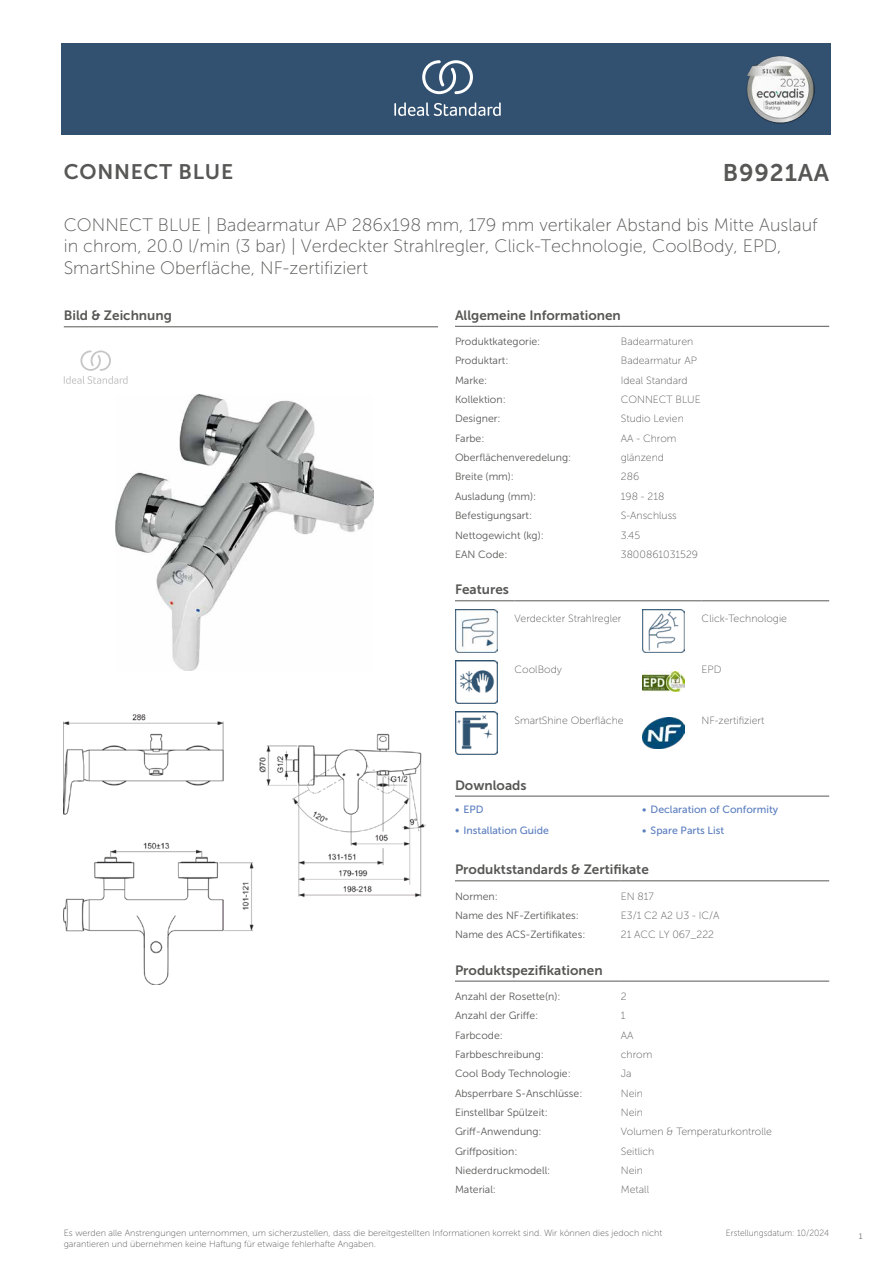
<style>
.page{position:relative;width:893px;height:1263px;background:#fff}
.page>*{position:absolute;margin:0;border:0;box-sizing:border-box;transform-origin:0 0}
.t1{font:24px "Museo Sans 700";letter-spacing:.035em;color:#575756}
.t2{font:21px "Museo Sans 700";letter-spacing:.035em;color:#575756}
.t3{font:18px/21.6px "Museo Sans 100";color:#575756}
.t4{font:13.5px "Museo Sans 700";color:#575756}
.t5{font:10.5px "Museo Sans 300";color:#575756}
.t6{font:10.5px "Museo Sans 100";color:#575756}
.t7{font:10.5px "Museo Sans 500";color:#5b7ebf}
.t8{font:9px/10.8px "Museo Sans 100";color:#575756}
.t9{font:9px "Museo Sans 100";color:#575756;scale:.95 1}
.t10{font:300 9px "Calibri";color:#575756;scale:.95 1}
</style>
<div class="page">
<div style="left:62px;top:43px;width:769px;height:91px;background:#325070"></div>
<hr style="left:455px;top:326px;width:166px;height:1px;background:#575756">
<hr style="left:621px;top:326px;width:208px;height:1px;background:#575756">
<hr style="left:455px;top:600px;width:59px;height:1px;background:#575756">
<hr style="left:514px;top:600px;width:128px;height:1px;background:#575756">
<hr style="left:642px;top:600px;width:60px;height:1px;background:#575756">
<hr style="left:702px;top:600px;width:127px;height:1px;background:#575756">
<img style="left:455px;top:609px;width:42px;height:43px">
<img style="left:642px;top:609px;width:43px;height:43px">
<img style="left:455px;top:660px;width:42px;height:43px">
<img style="left:642px;top:672px;width:43px;height:20px">
<img style="left:455px;top:711px;width:42px;height:43px">
<img style="left:642px;top:717px;width:43px;height:31px">
<hr style="left:455px;top:796px;width:187px;height:1px;background:#575756">
<hr style="left:642px;top:796px;width:187px;height:1px;background:#575756">
<hr style="left:455px;top:880px;width:166px;height:1px;background:#575756">
<hr style="left:621px;top:880px;width:208px;height:1px;background:#575756">
<hr style="left:455px;top:981px;width:166px;height:1px;background:#575756">
<hr style="left:621px;top:981px;width:208px;height:1px;background:#575756">
<img style="left:64px;top:714px;width:361px;height:270px">
<hr style="left:64px;top:327px;width:374px;height:1px;background:#575756">
<svg style="left:64px;top:350px;width:64px;height:34px"></svg>
<img style="left:115px;top:395px;width:259px;height:275px">
<svg style="left:394px;top:102px;width:107px;height:14px"></svg>
<svg style="left:422px;top:60px;width:51px;height:34px"></svg>
<img style="left:746px;top:56px;width:68px;height:67px">
<h2 class="t2" style="left:64px;top:160px;width:171px">CONNECT BLUE</h2>
<h1 class="t1" style="left:723px;top:160px;width:108px">B9921AA</h1>
<h3 class="t3" style="left:64px;top:214px;width:755px">CONNECT BLUE | Badearmatur AP 286x198 mm, 179 mm vertikaler Abstand bis Mitte Auslauf in chrom, 20.0 l/min (3 bar) | Verdeckter Strahlregler, Click-Technologie, CoolBody, EPD,<br>SmartShine Oberfläche, NF-zertifiziert</h3>
<p class="t4" style="left:64px;top:308px;width:110px">Bild &amp; Zeichnung</p>
<p class="t4" style="left:455px;top:308px;width:167px">Allgemeine Informationen</p>
<p class="t5" style="left:455px;top:336px;width:87px">Produktkategorie:</p>
<p class="t6" style="left:621px;top:336px;width:74px">Badearmaturen</p>
<p class="t5" style="left:455px;top:355px;width:55px">Produktart:</p>
<p class="t6" style="left:621px;top:355px;width:78px">Badearmatur AP</p>
<p class="t5" style="left:455px;top:374px;width:34px">Marke:</p>
<p class="t6" style="left:621px;top:374px;width:68px">Ideal Standard</p>
<p class="t5" style="left:455px;top:394px;width:52px">Kollektion:</p>
<p class="t6" style="left:621px;top:394px;width:81px">CONNECT BLUE</p>
<p class="t5" style="left:455px;top:413px;width:47px">Designer:</p>
<p class="t6" style="left:621px;top:413px;width:65px">Studio Levien</p>
<p class="t5" style="left:455px;top:432px;width:31px">Farbe:</p>
<p class="t6" style="left:621px;top:433px;width:57px">AA - Chrom</p>
<p class="t5" style="left:455px;top:452px;width:118px">Oberflächenveredelung:</p>
<p class="t6" style="left:621px;top:452px;width:45px">glänzend</p>
<p class="t5" style="left:455px;top:471px;width:61px">Breite (mm):</p>
<p class="t6" style="left:621px;top:471px;width:20px">286</p>
<p class="t5" style="left:455px;top:491px;width:83px">Ausladung (mm):</p>
<p class="t6" style="left:621px;top:491px;width:45px">198 - 218</p>
<p class="t5" style="left:455px;top:510px;width:79px">Befestigungsart:</p>
<p class="t6" style="left:621px;top:510px;width:58px">S-Anschluss</p>
<p class="t5" style="left:455px;top:529px;width:90px">Nettogewicht (kg):</p>
<p class="t6" style="left:621px;top:529px;width:21px">3.45</p>
<p class="t5" style="left:455px;top:549px;width:54px">EAN Code:</p>
<p class="t6" style="left:621px;top:549px;width:79px">3800861031529</p>
<p class="t4" style="left:455px;top:582px;width:55px">Features</p>
<p class="t6" style="left:514px;top:612px;width:108px">Verdeckter Strahlregler</p>
<p class="t6" style="left:702px;top:612px;width:87px">Click-Technologie</p>
<p class="t6" style="left:514px;top:663px;width:49px">CoolBody</p>
<p class="t6" style="left:702px;top:663px;width:21px">EPD</p>
<p class="t6" style="left:514px;top:714px;width:111px">SmartShine Oberfläche</p>
<p class="t6" style="left:702px;top:714px;width:64px">NF-zertifiziert</p>
<p class="t4" style="left:455px;top:777px;width:73px">Downloads</p>
<p class="t7" style="left:455px;top:803px;width:30px">• EPD</p>
<p class="t7" style="left:642px;top:803px;width:138px">• Declaration of Conformity</p>
<p class="t7" style="left:455px;top:824px;width:95px">• Installation Guide</p>
<p class="t7" style="left:642px;top:824px;width:84px">• Spare Parts List</p>
<p class="t4" style="left:455px;top:862px;width:195px">Produktstandards &amp; Zertifikate</p>
<p class="t5" style="left:455px;top:890px;width:44px">Normen:</p>
<p class="t6" style="left:621px;top:890px;width:35px">EN 817</p>
<p class="t5" style="left:455px;top:910px;width:126px">Name des NF-Zertifikates:</p>
<p class="t6" style="left:621px;top:910px;width:100px">E3/1 C2 A2 U3 - IC/A</p>
<p class="t5" style="left:455px;top:929px;width:132px">Name des ACS-Zertifikates:</p>
<p class="t6" style="left:621px;top:929px;width:95px">21 ACC LY 067_222</p>
<p class="t4" style="left:455px;top:962px;width:149px">Produktspezifikationen</p>
<p class="t5" style="left:455px;top:990px;width:107px">Anzahl der Rosette(n):</p>
<p class="t6" style="left:621px;top:991px;width:7px">2</p>
<p class="t5" style="left:455px;top:1010px;width:85px">Anzahl der Griffe:</p>
<p class="t6" style="left:621px;top:1010px;width:6px">1</p>
<p class="t5" style="left:455px;top:1029px;width:49px">Farbcode:</p>
<p class="t6" style="left:621px;top:1029px;width:14px">AA</p>
<p class="t5" style="left:455px;top:1048px;width:90px">Farbbeschreibung:</p>
<p class="t6" style="left:621px;top:1049px;width:33px">chrom</p>
<p class="t5" style="left:455px;top:1068px;width:117px">Cool Body Technologie:</p>
<p class="t6" style="left:621px;top:1068px;width:12px">Ja</p>
<p class="t5" style="left:455px;top:1087px;width:129px">Absperrbare S-Anschlüsse:</p>
<p class="t6" style="left:621px;top:1087px;width:24px">Nein</p>
<p class="t5" style="left:455px;top:1107px;width:94px">Einstellbar Spülzeit:</p>
<p class="t6" style="left:621px;top:1107px;width:24px">Nein</p>
<p class="t5" style="left:455px;top:1126px;width:88px">Griff-Anwendung:</p>
<p class="t6" style="left:621px;top:1126px;width:153px">Volumen &amp; Temperaturkontrolle</p>
<p class="t5" style="left:455px;top:1145px;width:64px">Griffposition:</p>
<p class="t6" style="left:621px;top:1145px;width:35px">Seitlich</p>
<p class="t5" style="left:455px;top:1165px;width:97px">Niederdruckmodell:</p>
<p class="t6" style="left:621px;top:1165px;width:24px">Nein</p>
<p class="t5" style="left:455px;top:1184px;width:43px">Material:</p>
<p class="t6" style="left:621px;top:1184px;width:30px">Metall</p>
<p class="t8" style="left:64px;top:1227px;width:600px">Es werden alle Anstrengungen unternommen, um sicherzustellen, dass die bereitgestellten Informationen korrekt sind. Wir können dies jedoch nicht garantieren und übernehmen keine Haftung für etwaige fehlerhafte Angaben.</p>
<p class="t9" style="left:726px;top:1228px;width:110px">Erstellungsdatum: 10/2024</p>
<p class="t10" style="left:858px;top:1230px;width:6px">1</p>
</div>
